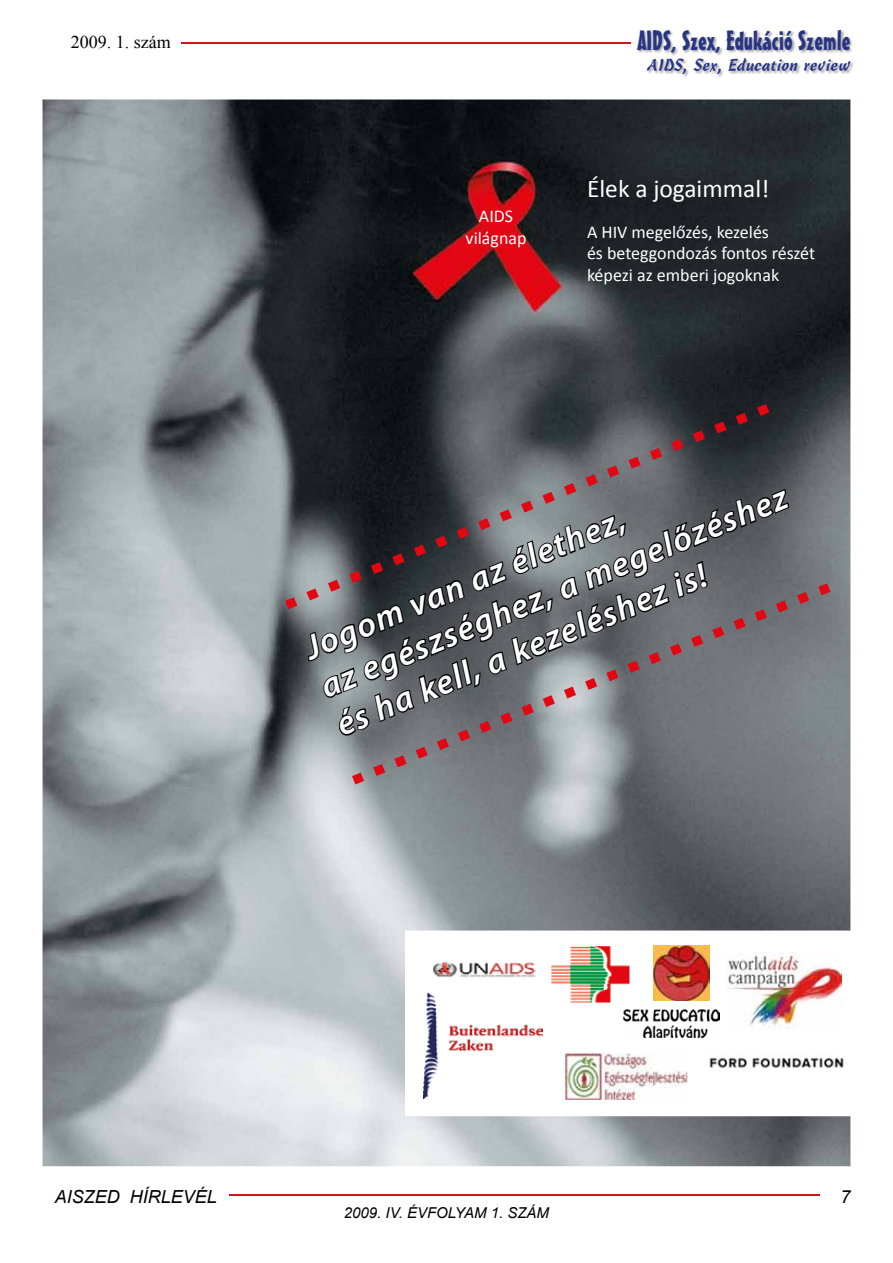
<style>
.page{position:relative;width:893px;height:1263px;background:#fff}
.page>*{position:absolute;margin:0;border:0;box-sizing:border-box;transform-origin:0 0}
.t1{font:italic 600 34.5px/41.2px "Myriad Pro";color:#fff}
.t2{font:27px "PFL Mister Earl";color:#283583}
.t3{font:25.5px "Calibri";color:#fff}
.t4{font:19.5px "Cascade Light HU Normal";color:#283583}
.t5{font:18px/21.6px "Calibri";color:#fff;text-align:center}
.t6{font:italic 18px "Arial";color:#000}
.t7{font:18px "Times New Roman";color:#000}
.t8{font:italic 15px "Arial";color:#000}
</style>
<div class="page">
<hr style="left:181px;top:43px;width:449px;height:1px;background:#cd171a">
<img style="left:638px;top:30px;width:216px;height:47px">
<hr style="left:230px;top:1195px;width:590px;height:1px;background:#cd171a">
<img style="left:43px;top:99px;width:807px;height:1067px">
<svg style="left:405px;top:930px;width:446px;height:186px"></svg>
<img style="left:707px;top:1013px;width:138px;height:101px">
<img style="left:727px;top:952px;width:115px;height:76px">
<img style="left:434px;top:942px;width:101px;height:51px">
<img style="left:424px;top:993px;width:118px;height:105px">
<img style="left:565px;top:1053px;width:122px;height:46px">
<svg style="left:583px;top:932px;width:142px;height:110px"></svg>
<img style="left:654px;top:945px;width:56px;height:55px">
<img style="left:623px;top:1009px;width:96px;height:29px">
<svg style="left:306px;top:487px;width:485px;height:250px;background:#686e70"></svg>
<svg style="left:285px;top:404px;width:484px;height:205px;background:#504b50"></svg>
<svg style="left:352px;top:583px;width:478px;height:201px;background:#6c6b6f"></svg>
<img style="left:400px;top:143px;width:184px;height:183px">
<img style="left:551px;top:946px;width:78px;height:56px">
<p class="t7" style="left:71px;top:29px;width:101px">2009. 1. szám</p>
<p class="t5" style="left:466px;top:205px;width:63px">AIDS világnap</p>
<h2 class="t2" style="left:637px;top:24px;width:215px">AIDS, Szex, Edukáció Szemle</h2>
<p class="t4" style="left:647px;top:52px;width:204px">AIDS, Sex, Education review</p>
<h3 class="t3" style="left:587px;top:172px;width:184px">Élek a jogaimmal!</h3>
<p class="t5" style="left:587px;top:220px;width:230px;text-align:left">A HIV megelőzés, kezelés<br>és beteggondozás fontos részét képezi az emberi jogoknak</p>
<h1 class="t1" style="left:298px;top:628px;width:504px;rotate:-22deg">Jogom van az élethez,<br>az egészséghez, a megelőzéshez és ha kell, a kezeléshez is!</h1>
<p class="t6" style="left:55px;top:1185px;width:164px">AISZED HÍRLEVÉL</p>
<p class="t6" style="left:840px;top:1185px;width:12px">7</p>
<p class="t8" style="left:344px;top:1203px;width:207px">2009. IV. ÉVFOLYAM 1. SZÁM</p>
</div>
